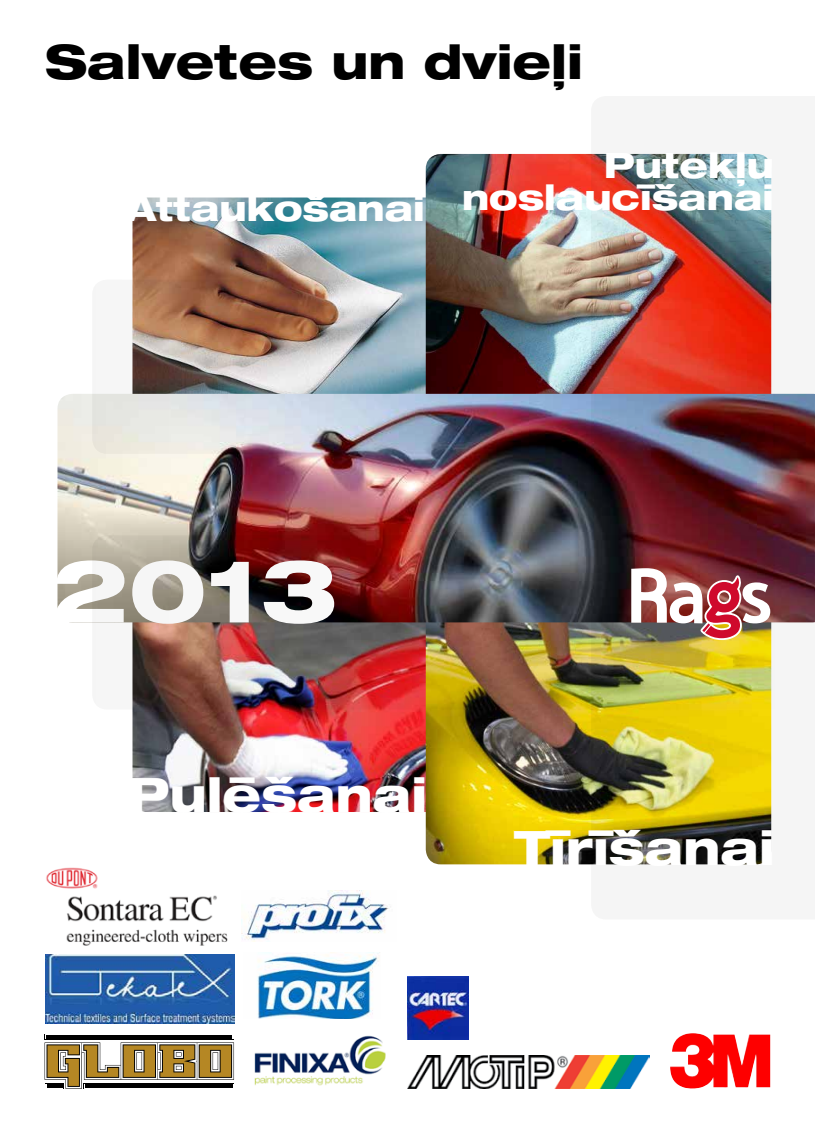
<style>
.page{position:relative;width:815px;height:1134px;background:#fff}
.page>*{position:absolute;margin:0;border:0;box-sizing:border-box;transform-origin:0 0}
.t1{font:800 expanded 87.5px "Helvetica Neue LT Pro";color:#fff}
.t2{font:800 expanded 47.5px "Helvetica Neue LT Pro";color:#fff}
.t3{font:800 expanded 47.5px "Helvetica Neue LT Pro";color:#000}
.t4{font:800 expanded 35px/32.5px "Helvetica Neue LT Pro";color:#fff;text-align:right}
</style>
<div class="page">
<img style="left:132px;top:198px;width:294px;height:82px">
<img style="left:132px;top:709px;width:294px;height:103px">
<img style="left:426px;top:154px;width:165px;height:126px">
<img style="left:426px;top:709px;width:165px;height:155px">
<img style="left:58px;top:394px;width:533px;height:228px">
<img style="left:92px;top:280px;width:499px;height:174px">
<img style="left:591px;top:153px;width:224px;height:712px">
<img style="left:92px;top:535px;width:723px;height:174px">
<img style="left:631px;top:568px;width:139px;height:74px">
<img style="left:46px;top:867px;width:182px;height:79px">
<img style="left:45px;top:955px;width:190px;height:69px">
<svg style="left:45px;top:1042px;width:189px;height:47px"></svg>
<div style="left:84px;top:1083px;width:150px;height:6px;background:#fff"></div>
<div style="left:84px;top:1083px;width:150px;height:5px;background:#000"></div>
<div style="left:45px;top:1034px;width:189px;height:6px;background:#000"></div>
<svg style="left:45px;top:1083px;width:19px;height:6px"></svg>
<svg style="left:46px;top:1083px;width:17px;height:5px"></svg>
<hr style="left:47px;top:1084px;width:15px;height:4px;background:#000">
<img style="left:254px;top:1035px;width:132px;height:51px">
<img style="left:257px;top:953px;width:122px;height:65px">
<img style="left:670px;top:1033px;width:100px;height:56px">
<img style="left:407px;top:1055px;width:242px;height:34px">
<img style="left:241px;top:890px;width:150px;height:52px">
<img style="left:407px;top:976px;width:62px;height:64px">
<h2 class="t3" style="left:45px;top:31px;width:539px">Salvetes un dvieļi</h2>
<p class="t4" style="left:126px;top:191px;width:300px">Attaukošanai</p>
<p class="t4" style="left:462px;top:148px;width:314px">Putekļu noslaucīšanai</p>
<h1 class="t1" style="left:51px;top:535px;width:288px">2013</h1>
<h2 class="t2" style="left:128px;top:765px;width:301px">Pulēšanai</h2>
<h2 class="t2" style="left:514px;top:817px;width:263px">Tīrīšanai</h2>
</div>
